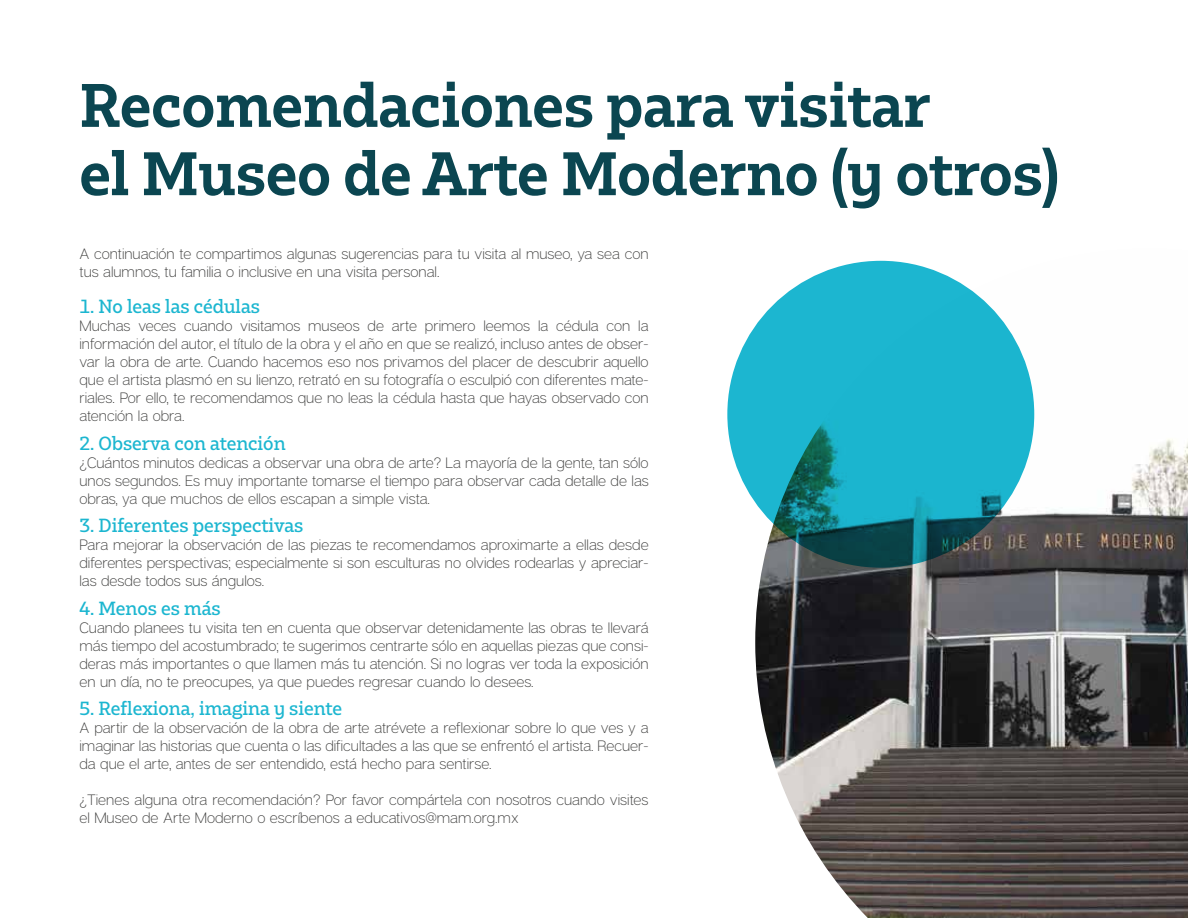
<style>
.page{position:relative;width:1188px;height:918px;background:#fff}
.page>*{position:absolute;margin:0;border:0;box-sizing:border-box;transform-origin:0 0}
.t1{font:700 57.9px/68.2px "Bw Glenn Slab";color:#0b4651}
.t2{font:500 18px "Bw Glenn Slab";color:#1cb6d0}
.t3{font:300 15px/18px "Articulat CF";color:#3c3c3b;text-align:justify}
</style>
<div class="page">
<img style="left:755px;top:260px;width:433px;height:658px">
<svg style="left:727px;top:261px;width:307px;height:307px;background:#19a7bd"></svg>
<h1 class="t1" style="left:79px;top:70px;width:981px">Recomendaciones para visitar<br>el Museo de Arte Moderno (y otros)</h1>
<p class="t3" style="left:79px;top:245px;width:571px">A continuación te compartimos algunas sugerencias para tu visita al museo, ya sea con tus alumnos, tu familia o inclusive en una visita personal.</p>
<p class="t2" style="left:79px;top:295px;width:182px">1. No leas las cédulas</p>
<p class="t3" style="left:79px;top:317px;width:571px">Muchas veces cuando visitamos museos de arte primero leemos la cédula con la información del autor, el título de la obra y el año en que se realizó, incluso antes de obser&shy;var la obra de arte. Cuando hacemos eso nos privamos del placer de descubrir aquello que el artista plasmó en su lienzo, retrató en su fotografía o esculpió con diferentes mate&shy;riales. Por ello, te recomendamos que no leas la cédula hasta que hayas observado con atención la obra.</p>
<p class="t2" style="left:79px;top:431px;width:208px">2. Observa con atención</p>
<p class="t3" style="left:79px;top:454px;width:571px">¿Cuántos minutos dedicas a observar una obra de arte? La mayoría de la gente, tan sólo unos segundos. Es muy importante tomarse el tiempo para observar cada detalle de las obras, ya que muchos de ellos escapan a simple vista.</p>
<p class="t2" style="left:79px;top:514px;width:225px">3. Diferentes perspectivas</p>
<p class="t3" style="left:79px;top:536px;width:571px">Para mejorar la observación de las piezas te recomendamos aproximarte a ellas desde diferentes perspectivas; especialmente si son esculturas no olvides rodearlas y apreciar&shy;las desde todos sus ángulos.</p>
<p class="t2" style="left:79px;top:596px;width:143px">4. Menos es más</p>
<p class="t3" style="left:79px;top:619px;width:571px">Cuando planees tu visita ten en cuenta que observar detenidamente las obras te llevará más tiempo del acostumbrado; te sugerimos centrarte sólo en aquellas piezas que consi&shy;deras más importantes o que llamen más tu atención. Si no logras ver toda la exposición en un día, no te preocupes, ya que puedes regresar cuando lo desees.</p>
<p class="t2" style="left:79px;top:697px;width:264px">5. Reflexiona, imagina y siente</p>
<p class="t3" style="left:79px;top:719px;width:571px">A partir de la observación de la obra de arte atrévete a reflexionar sobre lo que ves y a imaginar las historias que cuenta o las dificultades a las que se enfrentó el artista. Recuer&shy;da que el arte, antes de ser entendido, está hecho para sentirse.</p>
<p class="t3" style="left:79px;top:791px;width:571px">¿Tienes alguna otra recomendación? Por favor compártela con nosotros cuando visites el Museo de Arte Moderno o escríbenos a educativos@mam.org.mx</p>
</div>
